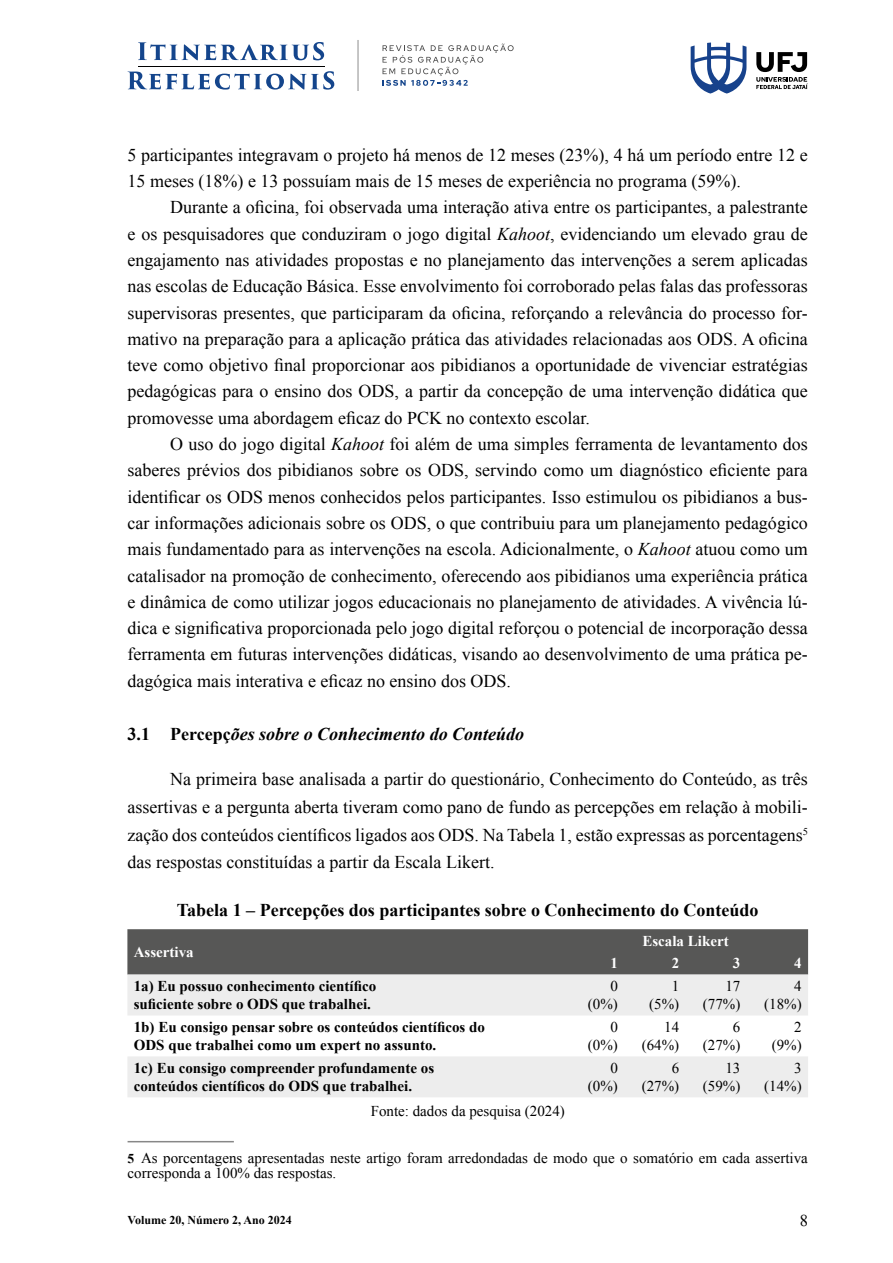
<style>
.page{position:relative;width:893px;height:1263px;background:#fff}
.page>*{position:absolute;margin:0;border:0;box-sizing:border-box;transform-origin:0 0}
.t1{font:18px/26.2px "Times New Roman";color:#000;text-align:justify}
.t2{font:700 18px "Times New Roman";color:#000}
.t3{font:italic 700 18px "Times New Roman";color:#000}
.t4{font:16.5px "Times New Roman";color:#000}
.t5{font:700 15px/18px "Times New Roman";color:#000}
.t6{font:15px/18px "Times New Roman";color:#000;text-align:right}
.t7{font:700 15px "Times New Roman";color:#fff}
.t8{font:700 12px "Times New Roman";color:#000}
.s1{font-style:italic}
.s2{font-style:normal}
.s3{font-weight:700;font-size:13.5px}
</style>
<div class="page">
<svg style="left:382px;top:44px;width:132px;height:42px"></svg>
<hr style="left:357px;top:40px;width:2px;height:51px;background:#b3b3b3">
<svg style="left:128px;top:71px;width:206px;height:19px"></svg>
<hr style="left:138px;top:67px;width:186px;height:1px;background:#000">
<svg style="left:138px;top:42px;width:186px;height:18px"></svg>
<svg style="left:756px;top:52px;width:52px;height:37px"></svg>
<svg style="left:691px;top:43px;width:55px;height:51px"></svg>
<div style="left:127px;top:929px;width:681px;height:45px;background:#575756"></div>
<svg style="left:127px;top:974px;width:681px;height:123px;fill:#ededed"></svg>
<hr style="left:128px;top:1141px;width:106px;height:1px;background:#878787">
<p class="t1" style="left:128px;top:141px;width:682px">5 participantes integravam o projeto há menos de 12 meses (23%), 4 há um período entre 12 e<br>15 meses (18%) e 13 possuíam mais de 15 meses de experiência no programa (59%).</p>
<p class="t1" style="left:128px;top:194px;width:682px;text-indent:43px">Durante a oficina, foi observada uma interação ativa entre os participantes, a palestrante e os pesquisadores que conduziram o jogo digital <span class="s1">Kahoot</span>, evidenciando um elevado grau de engajamento nas atividades propostas e no planejamento das intervenções a serem aplicadas nas escolas de Educação Básica. Esse envolvimento foi corroborado pelas falas das professoras supervisoras presentes, que participaram da oficina, reforçando a relevância do processo for&shy;mativo na preparação para a aplicação prática das atividades relacionadas aos ODS. A oficina teve como objetivo final proporcionar aos pibidianos a oportunidade de vivenciar estratégias pedagógicas para o ensino dos ODS, a partir da concepção de uma intervenção didática que promovesse uma abordagem eficaz do PCK no contexto escolar.</p>
<p class="t1" style="left:128px;top:431px;width:682px;text-indent:43px">O uso do jogo digital <span class="s1">Kahoot</span> foi além de uma simples ferramenta de levantamento dos saberes prévios dos pibidianos sobre os ODS, servindo como um diagnóstico eficiente para identificar os ODS menos conhecidos pelos participantes. Isso estimulou os pibidianos a bus&shy;car informações adicionais sobre os ODS, o que contribuiu para um planejamento pedagógico mais fundamentado para as intervenções na escola. Adicionalmente, o <span class="s1">Kahoot</span> atuou como um catalisador na promoção de conhecimento, oferecendo aos pibidianos uma experiência prática e dinâmica de como utilizar jogos educacionais no planejamento de atividades. A vivência lú&shy;dica e significativa proporcionada pelo jogo digital reforçou o potencial de incorporação dessa ferramenta em futuras intervenções didáticas, visando ao desenvolvimento de uma prática pe&shy;dagógica mais interativa e eficaz no ensino dos ODS.</p>
<p class="t3" style="left:128px;top:721px;width:398px"><span class="s2">3.1 Percepç</span>ões sobre o Conhecimento do Conteúdo</p>
<p class="t1" style="left:128px;top:765px;width:682px;line-height:27.8px;text-indent:43px">Na primeira base analisada a partir do questionário, Conhecimento do Conteúdo, as três assertivas e a pergunta aberta tiveram como pano de fundo as percepções em relação à mobili&shy;zação dos conteúdos científicos ligados aos ODS. Na Tabela 1, estão expressas as porcentagens<sup>5 </sup>das respostas constituídas a partir da Escala Likert.</p>
<p class="t2" style="left:177px;top:897px;width:583px">Tabela 1 – Percepções dos participantes sobre o Conhecimento do Conteúdo</p>
<p class="t7" style="left:134px;top:941px;width:61px">Assertiva</p>
<p class="t7" style="left:642px;top:930px;width:88px">Escala Likert</p>
<p class="t7" style="left:610px;top:953px;width:9px">1</p>
<p class="t7" style="left:672px;top:953px;width:9px">2</p>
<p class="t7" style="left:733px;top:953px;width:9px">3</p>
<p class="t7" style="left:794px;top:953px;width:9px">4</p>
<p class="t5" style="left:134px;top:977px;width:244px">1a) Eu possuo conhecimento científico suficiente sobre o ODS que trabalhei.</p>
<p class="t6" style="left:588px;top:977px;width:31px">0 (0%)</p>
<p class="t6" style="left:649px;top:977px;width:31px">1 (5%)</p>
<p class="t6" style="left:703px;top:977px;width:39px">17 (77%)</p>
<p class="t6" style="left:764px;top:977px;width:39px">4 (18%)</p>
<p class="t5" style="left:134px;top:1018px;width:353px">1b) Eu consigo pensar sobre os conteúdos científicos do<br>ODS que trabalhei como um expert no assunto.</p>
<p class="t6" style="left:588px;top:1018px;width:31px">0 (0%)</p>
<p class="t6" style="left:642px;top:1018px;width:39px">14 (64%)</p>
<p class="t6" style="left:703px;top:1018px;width:39px">6 (27%)</p>
<p class="t6" style="left:772px;top:1018px;width:31px">2 (9%)</p>
<p class="t5" style="left:134px;top:1058px;width:302px">1c) Eu consigo compreender profundamente os conteúdos científicos do ODS que trabalhei.</p>
<p class="t6" style="left:588px;top:1058px;width:31px">0 (0%)</p>
<p class="t6" style="left:642px;top:1058px;width:39px">6 (27%)</p>
<p class="t6" style="left:703px;top:1058px;width:39px">13 (59%)</p>
<p class="t6" style="left:764px;top:1058px;width:39px">3 (14%)</p>
<p class="t6" style="left:371px;top:1102px;width:196px">Fonte: dados da pesquisa (2024)</p>
<p class="t6" style="left:128px;top:1150px;width:682px;line-height:15px;text-align:left"><span class="s3">5</span> As porcentagens apresentadas neste artigo foram arredondadas de modo que o somatório em cada assertiva corresponda a 100% das respostas.</p>
<p class="t8" style="left:128px;top:1212px;width:166px">Volume 20, Número 2, Ano 2024</p>
<p class="t4" style="left:800px;top:1209px;width:10px">8</p>
</div>
